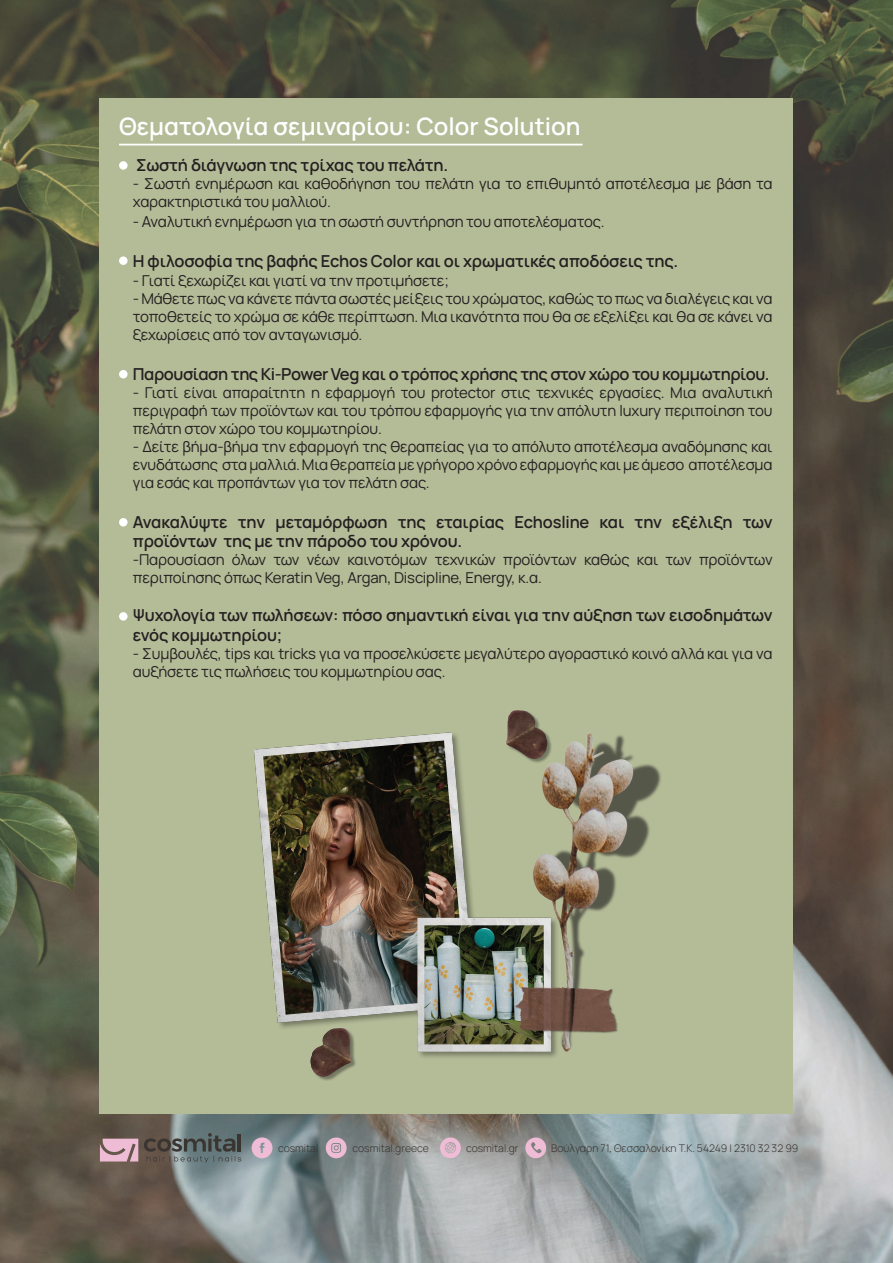
<style>
.page{position:relative;width:893px;height:1263px;background:#fff}
.page>*{position:absolute;margin:0;border:0;box-sizing:border-box;transform-origin:0 0}
.t1{font:600 24px "Manrope";color:#fff}
.t2{font:600 16.5px/19.8px "Manrope";letter-spacing:-.01em;color:#231f20}
.t3{font:15px/18px "Manrope";letter-spacing:-.01em;color:#231f20}
.t4{font:300 10.5px "Manrope";color:#3b3532}
</style>
<div class="page">
<img style="left:0;top:0;width:893px;height:1263px">
<div style="left:100px;top:98px;width:693px;height:1016px;background:#b4bb97"></div>
<hr style="left:119px;top:144px;width:464px;height:1px;background:#fff">
<div style="left:119px;top:161px;width:9px;height:9px;background:#fff;border-radius:50%"></div>
<div style="left:119px;top:256px;width:9px;height:9px;background:#fff;border-radius:50%"></div>
<div style="left:119px;top:370px;width:9px;height:8px;background:#fff;border-radius:50%"></div>
<div style="left:119px;top:518px;width:9px;height:8px;background:#fff;border-radius:50%"></div>
<div style="left:119px;top:612px;width:9px;height:9px;background:#fff;border-radius:50%"></div>
<img style="left:176px;top:710px;width:526px;height:409px">
<svg style="left:100px;top:1139px;width:38px;height:22px"></svg>
<svg style="left:144px;top:1133px;width:97px;height:30px"></svg>
<hr style="left:238px;top:1133px;width:3px;height:18px;background:#3b3532">
<svg style="left:252px;top:1137px;width:20px;height:21px"></svg>
<svg style="left:326px;top:1137px;width:21px;height:21px"></svg>
<svg style="left:525px;top:1137px;width:21px;height:21px"></svg>
<svg style="left:440px;top:1137px;width:21px;height:21px"></svg>
<h1 class="t1" style="left:119px;top:110px;width:463px">Θεματολογία σεμιναρίου: Color Solution</h1>
<p class="t2" style="left:136px;top:155px;width:314px">Σωστή διάγνωση της τρίχας του πελάτη.</p>
<p class="t3" style="left:133px;top:174px;width:641px">- Σωστή ενημέρωση και καθοδήγηση του πελάτη για το επιθυμητό αποτέλεσμα με βάση τα χαρακτηριστικά του μαλλιού.</p>
<p class="t3" style="left:133px;top:212px;width:473px">- Αναλυτική ενημέρωση για τη σωστή συντήρηση του αποτελέσματος.</p>
<p class="t2" style="left:133px;top:250px;width:547px">Η φιλοσοφία της βαφής Echos Color και οι χρωματικές αποδόσεις της.</p>
<p class="t3" style="left:133px;top:271px;width:318px">- Γιατί ξεχωρίζει και γιατί να την προτιμήσετε;</p>
<p class="t3" style="left:133px;top:289px;width:641px;text-align:justify">- Μάθετε πως να κάνετε πάντα σωστές μείξεις του χρώματος, καθώς το πως να διαλέγεις και να τοποθετείς το χρώμα σε κάθε περίπτωση. Μια ικανότητα που θα σε εξελίξει και θα σε κάνει να ξεχωρίσεις από τον ανταγωνισμό.</p>
<p class="t2" style="left:133px;top:363px;width:638px">Παρουσίαση της Ki-Power Veg και ο τρόπος χρήσης της στον χώρο του κομμωτηρίου.</p>
<p class="t3" style="left:133px;top:383px;width:641px;text-align:justify">- Γιατί είναι απαραίτητη η εφαρμογή του protector στις τεχνικές εργασίες. Μια αναλυτική περιγραφή των προϊόντων και του τρόπου εφαρμογής για την απόλυτη luxury περιποίηση του πελάτη στον χώρο του κομμωτηρίου.</p>
<p class="t3" style="left:133px;top:437px;width:641px;text-align:justify">- Δείτε βήμα-βήμα την εφαρμογή της θεραπείας για το απόλυτο αποτέλεσμα αναδόμησης και ενυδάτωσης στα μαλλιά. Μια θεραπεία με γρήγορο χρόνο εφαρμογής και με άμεσο αποτέλεσμα για εσάς και προπάντων για τον πελάτη σας.</p>
<p class="t2" style="left:133px;top:511px;width:641px">Ανακαλύψτε την μεταμόρφωση της εταιρίας Echosline και την εξέλιξη των προϊόντων της με την πάροδο του χρόνου.</p>
<p class="t3" style="left:133px;top:550px;width:641px">-Παρουσίαση όλων των νέων καινοτόμων τεχνικών προϊόντων καθώς και των προϊόντων περιποίησης όπως Keratin Veg, Argan, Discipline, Energy, κ.α.</p>
<p class="t2" style="left:133px;top:605px;width:641px">Ψυχολογία των πωλήσεων: πόσο σημαντική είναι για την αύξηση των εισοδημάτων ενός κομμωτηρίου;</p>
<p class="t3" style="left:133px;top:644px;width:641px">- Συμβουλές, tips και tricks για να προσελκύσετε μεγαλύτερο αγοραστικό κοινό αλλά και για να αυξήσετε τις πωλήσεις του κομμωτηρίου σας.</p>
<p class="t4" style="left:278px;top:1141px;width:42px">cosmital</p>
<p class="t4" style="left:353px;top:1141px;width:78px">cosmital.greece</p>
<p class="t4" style="left:466px;top:1141px;width:54px">cosmital.gr</p>
<p class="t4" style="left:551px;top:1141px;width:249px">Βούλγαρη 71, Θεσσαλονίκη Τ.Κ. 54249 | 2310 32 32 99</p>
</div>
